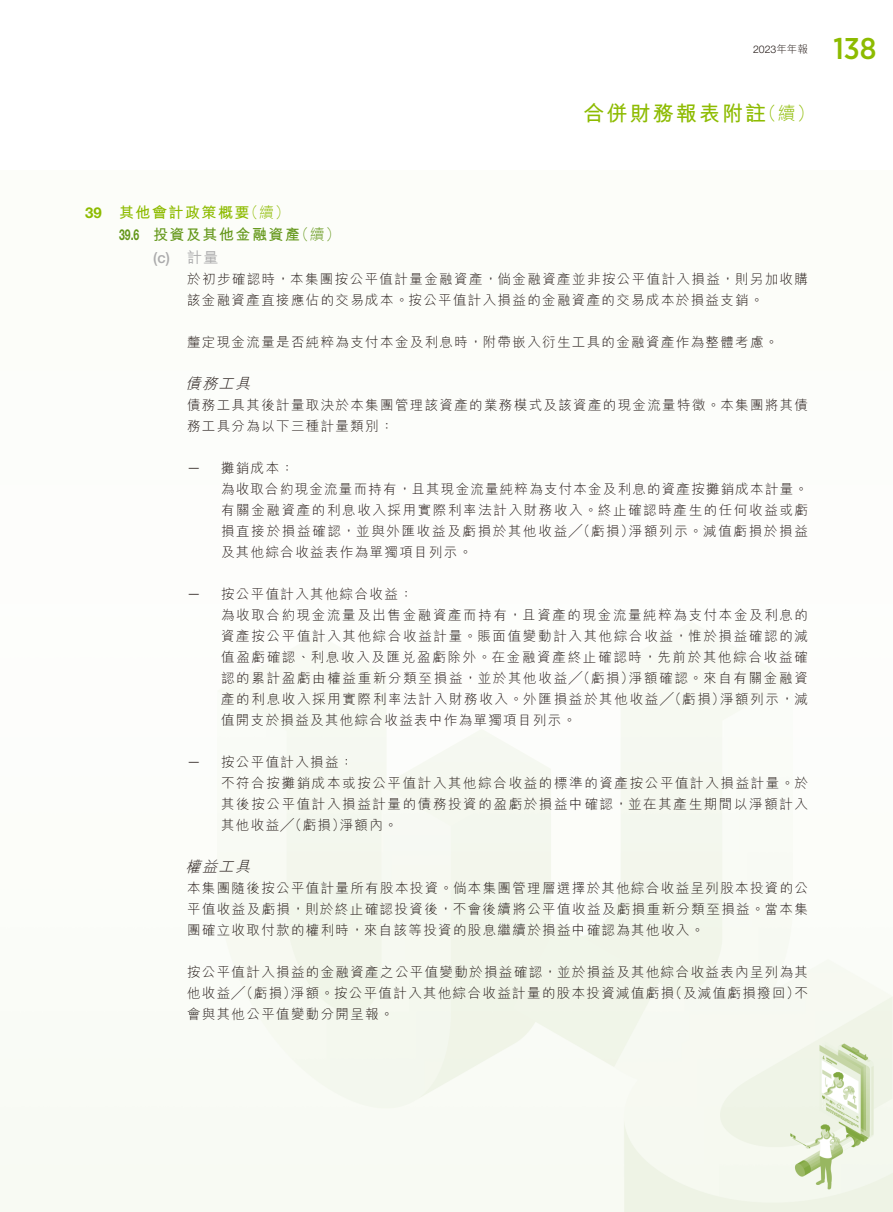
<style>
.page{position:relative;width:893px;height:1212px;background:#fff}
.page>*{position:absolute;margin:0;border:0;box-sizing:border-box;transform-origin:0 0}
.t1{font:500 30px "Gotham Narrow";color:#8dbb00}
.t2{font:700 21px "M Hei HK";letter-spacing:.1em;color:#8dbb00}
.t3{font:300 18px "M Hei HK";color:#8dbb00}
.t4{font:700 15px "M Hei HK";letter-spacing:.1em;color:#64971a}
.t5{font:700 15px "M Hei HK";letter-spacing:.1em;color:#8dbb00}
.t6{font:italic 300 15px "M Hei HK";color:#231916}
.t7{font:700 15px "Helvetica Neue LT Std";color:#64971a;scale:.7 1}
.t8{font:300 15px "M Hei HK";color:#8dbb00}
.t9{font:300 15px "M Hei HK";color:#64971a}
.t10{font:500 15px "Helvetica Neue LT Std";color:#ababac}
.t11{font:700 15px "Helvetica Neue LT Std";color:#8dbb00}
.t12{font:500 15px "M Hei HK";color:#ababac}
.t13{font:300 13.5px/21px "M Hei HK";letter-spacing:.105em;color:#231916}
.t14{font:300 13.5px/21px "M Hei HK";letter-spacing:.125em;color:#231916}
.t15{font:300 13.5px "Helvetica Neue LT Std";color:#231916}
.t16{font:300 10.5px "Helvetica Neue LT Std";color:#231916}
.s1{font-family:"M Hei HK"}
</style>
<div class="page">
<img style="left:0;top:978px;width:893px;height:234px">
<div style="left:0;top:170px;width:893px;height:808px;background:#fcfdf9"></div>
<p class="t16" style="left:753px;top:43px;width:56px">2023<span class="s1">年年報</span></p>
<h2 class="t2" style="left:583px;top:98px;width:184px">合併財務報表附註</h2>
<h3 class="t3" style="left:759px;top:104px;width:57px">（續(</h3>
<h1 class="t1" style="left:833px;top:29px;width:45px">138</h1>
<p class="t11" style="left:85px;top:203px;width:18px">39</p>
<p class="t5" style="left:119px;top:201px;width:132px">其他會計政策概要</p>
<p class="t8" style="left:243px;top:204px;width:48px">（續(</p>
<p class="t7" style="left:119px;top:225px;width:31px">39.6</p>
<p class="t9" style="left:294px;top:227px;width:48px">（續(</p>
<p class="t4" style="left:153px;top:224px;width:148px">投資及其他金融資產</p>
<p class="t10" style="left:153px;top:248px;width:18px">c( )</p>
<p class="t12" style="left:187px;top:246px;width:33px">計量</p>
<p class="t13" style="left:187px;top:268px;width:622px">於初步確認時，本集團按公平值計量金融資產，倘金融資產並非按公平值計入損益，則另加收購該金融資產直接應佔的交易成本。按公平值計入損益的金融資產的交易成本於損益支銷。</p>
<p class="t13" style="left:187px;top:331px;width:593px">釐定現金流量是否純粹為支付本金及利息時，附帶嵌入衍生工具的金融資產作為整體考慮。</p>
<p class="t6" style="left:186px;top:375px;width:70px">債務工具</p>
<p class="t13" style="left:187px;top:394px;width:622px">債務工具其後計量取決於本集團管理該資產的業務模式及該資產的現金流量特徵。本集團將其債務工具分為以下三種計量類別：</p>
<p class="t13" style="left:221px;top:457px;width:74px">攤銷成本：</p>
<p class="t15" style="left:187px;top:459px;width:15px">—</p>
<p class="t15" style="left:187px;top:585px;width:15px">—</p>
<p class="t15" style="left:187px;top:753px;width:15px">—</p>
<p class="t13" style="left:221px;top:478px;width:588px;text-align:right">為收取合約現金流量而持有，且其現金流量純粹為支付本金及利息的資產按攤銷成本計量。有關金融資產的利息收入採用實際利率法計入財務收入。終止確認時產生的任何收益或虧淨額列示。減值虧損於損益</p>
<p class="t14" style="left:221px;top:520px;width:414px">損直接於損益確認，並與外匯收益及虧損於其他收益╱（虧損）及其他綜合收益表作為單獨項目列示。</p>
<p class="t13" style="left:221px;top:583px;width:193px">按公平值計入其他綜合收益：</p>
<p class="t14" style="left:221px;top:604px;width:588px;text-align:right">為收取合約現金流量及出售金融資產而持有，且資產的現金流量純粹為支付本金及利息的資產按公平值計入其他綜合收益計量。賬面值變動計入其他綜合收益，惟於損益確認的減值盈虧確認、利息收入及匯兌盈虧除外。在金融資產終止確認時，先前於其他綜合收益確淨額確認。來自有關金融資</p>
<p class="t14" style="left:221px;top:667px;width:414px">認的累計盈虧由權益重新分類至損益，並於其他收益╱（虧損）</p>
<p class="t14" style="left:221px;top:688px;width:505px">產的利息收入採用實際利率法計入財務收入。外匯損益於其他收益╱（虧損）值開支於損益及其他綜合收益表中作為單獨項目列示。</p>
<p class="t13" style="left:221px;top:751px;width:134px">按公平值計入損益：</p>
<p class="t13" style="left:720px;top:688px;width:89px">淨額列示，減</p>
<p class="t13" style="left:221px;top:772px;width:588px">不符合按攤銷成本或按公平值計入其他綜合收益的標準的資產按公平值計入損益計量。於</p>
<p class="t13" style="left:221px;top:793px;width:588px">其後按公平值計入損益計量的債務投資的盈虧於損益中確認，並在其產生期間以淨額計入</p>
<p class="t13" style="left:340px;top:814px;width:60px">淨額內。</p>
<p class="t13" style="left:221px;top:814px;width:126px">其他收益╱（虧損）</p>
<p class="t6" style="left:186px;top:858px;width:70px">權益工具</p>
<p class="t13" style="left:187px;top:877px;width:622px;text-align:justify">本集團隨後按公平值計量所有股本投資。倘本集團管理層選擇於其他綜合收益呈列股本投資的公平值收益及虧損，則於終止確認投資後，不會後續將公平值收益及虧損重新分類至損益。當本集團確立收取付款的權利時，來自該等投資的股息繼續於損益中確認為其他收入。</p>
<p class="t13" style="left:187px;top:961px;width:622px;text-align:right">按公平值計入損益的金融資產之公平值變動於損益確認，並於損益及其他綜合收益表內呈列為其（及減值虧損撥回 不）</p>
<p class="t13" style="left:187px;top:982px;width:208px">他收益╱（虧損）<br>會與其他公平值變動分開呈報。</p>
<p class="t13" style="left:291px;top:982px;width:385px">淨額。按公平值計入其他綜合收益計量的股本投資減值虧損</p>
</div>
